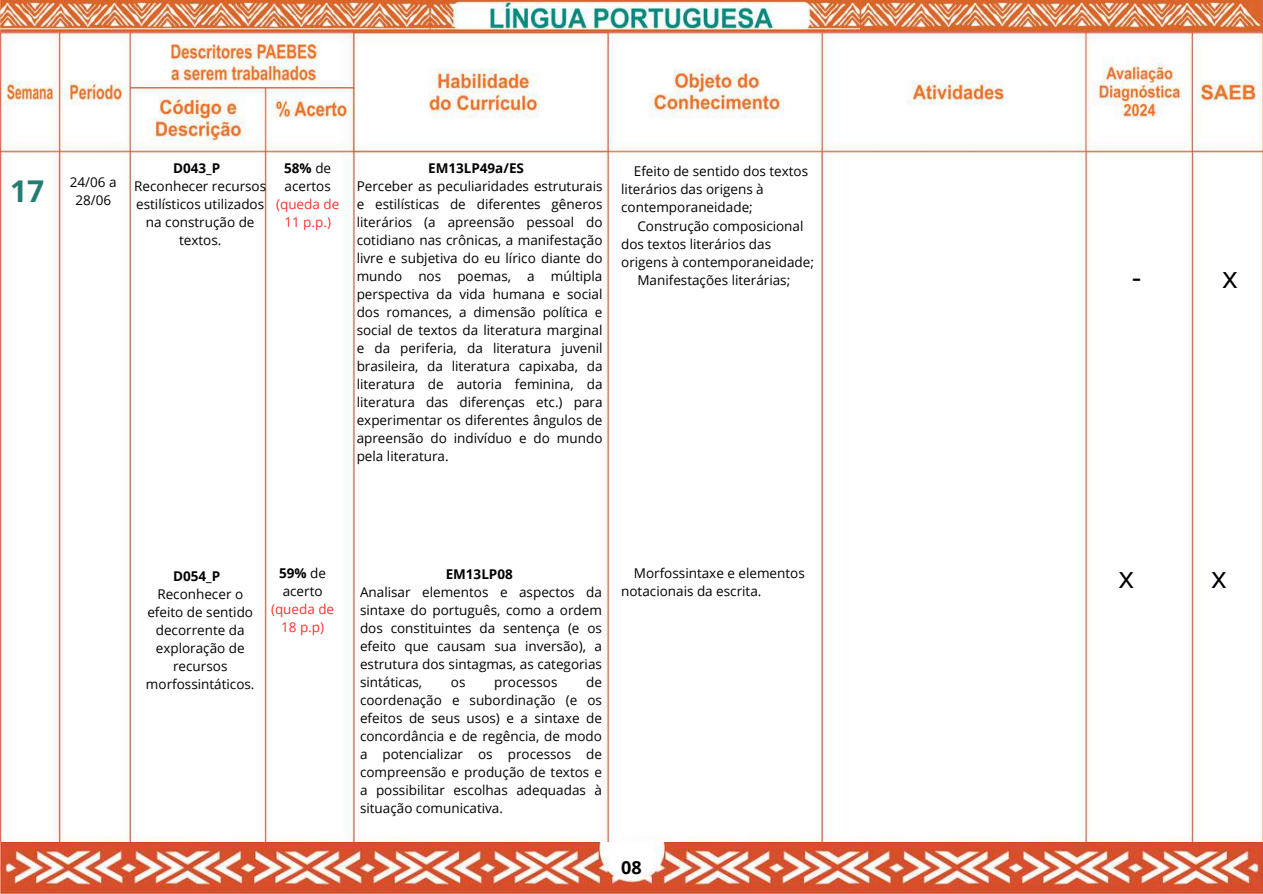
<style>
.page{position:relative;width:1263px;height:894px;background:#fff}
.page>*{position:absolute;margin:0;border:0;box-sizing:border-box;transform-origin:0 0}
.t1{font:30px "Open Sans";color:#000}
.t2{font:700 30px "Open Sans";color:#227e71}
.t3{font:700 18px "Open Sans";color:#000}
.t4{font:13.5px/18px "Open Sans";color:#000}
.t5{font:700 13.5px "Open Sans";color:#000}
.t6{font:13.5px/18px "Open Sans";color:#ff3131;text-align:center}
.s1{font-weight:700}
</style>
<div class="page">
<img style="left:0;top:641px;width:1263px;height:252px">
<img style="left:0;top:0;width:1263px;height:641px">
<h1 class="t2" style="left:10px;top:169px;width:36px">17</h1>
<p class="t4" style="left:70px;top:172px;width:48px;text-align:center">24/06 a<br>28/06</p>
<p class="t5" style="left:173px;top:159px;width:49px">D043_P</p>
<p class="t4" style="left:134px;top:177px;width:133px;text-align:center">Reconhecer recursos estilísticos utilizados na construção de textos.</p>
<p class="t4" style="left:284px;top:159px;width:48px"><span class="s1">58%</span> de acertos</p>
<p class="t6" style="left:276px;top:195px;width:65px">(queda de<br>11 p.p.)</p>
<p class="t5" style="left:428px;top:159px;width:97px">EM13LP49a/ES</p>
<p class="t4" style="left:357px;top:177px;width:247px;text-align:justify">Perceber as peculiaridades estruturais e estilísticas de diferentes gêneros literários (a apreensão pessoal do cotidiano nas crônicas, a manifestação livre e subjetiva do eu lírico diante do mundo nos poemas, a múltipla perspectiva da vida humana e social dos romances, a dimensão política e social de textos da literatura marginal e da periferia, da literatura juvenil brasileira, da literatura capixaba, da literatura de autoria feminina, da literatura das diferenças etc.) para experimentar os diferentes ângulos de apreensão do indivíduo e do mundo pela literatura.</p>
<p class="t4" style="left:621px;top:162px;width:188px;text-indent:13px">Efeito de sentido dos textos literários das origens à contemporaneidade;</p>
<p class="t4" style="left:637px;top:216px;width:168px">Construção composicional</p>
<p class="t4" style="left:621px;top:234px;width:151px">dos textos literários das</p>
<p class="t4" style="left:621px;top:252px;width:194px">origens à contemporaneidade;</p>
<p class="t4" style="left:637px;top:270px;width:154px">Manifestações literárias;</p>
<h1 class="t1" style="left:1132px;top:256px;width:11px">-</h1>
<h1 class="t1" style="left:1222px;top:256px;width:17px">x</h1>
<p class="t5" style="left:173px;top:566px;width:49px">D054_P</p>
<p class="t4" style="left:146px;top:584px;width:110px;text-align:center">Reconhecer o efeito de sentido decorrente da exploração de recursos morfossintáticos.</p>
<p class="t4" style="left:279px;top:563px;width:48px"><span class="s1">59%</span> de acerto</p>
<p class="t6" style="left:271px;top:599px;width:65px">(queda de<br>18 p.p)</p>
<p class="t5" style="left:446px;top:564px;width:69px">EM13LP08</p>
<p class="t4" style="left:360px;top:583px;width:244px;text-align:justify">Analisar elementos e aspectos da sintaxe do português, como a ordem dos constituintes da sentença (e os efeito que causam sua inversão), a estrutura dos sintagmas, as categorias sintáticas,</p>
<p class="t4" style="left:360px;top:673px;width:244px;text-align:justify;text-indent:226px">de coordenação e subordinação (e os efeitos de seus usos) e a sintaxe de concordância e de regência, de modo a potencializar os processos de compreensão e produção de textos e a possibilitar escolhas adequadas à situação comunicativa.</p>
<p class="t4" style="left:451px;top:673px;width:16px">os</p>
<p class="t4" style="left:494px;top:673px;width:65px">processos</p>
<p class="t4" style="left:621px;top:563px;width:185px;text-indent:13px">Morfossintaxe e elementos notacionais da escrita.</p>
<h1 class="t1" style="left:1119px;top:555px;width:17px">x</h1>
<h1 class="t1" style="left:1211px;top:555px;width:17px">x</h1>
<h2 class="t3" style="left:621px;top:854px;width:22px">08</h2>
</div>
